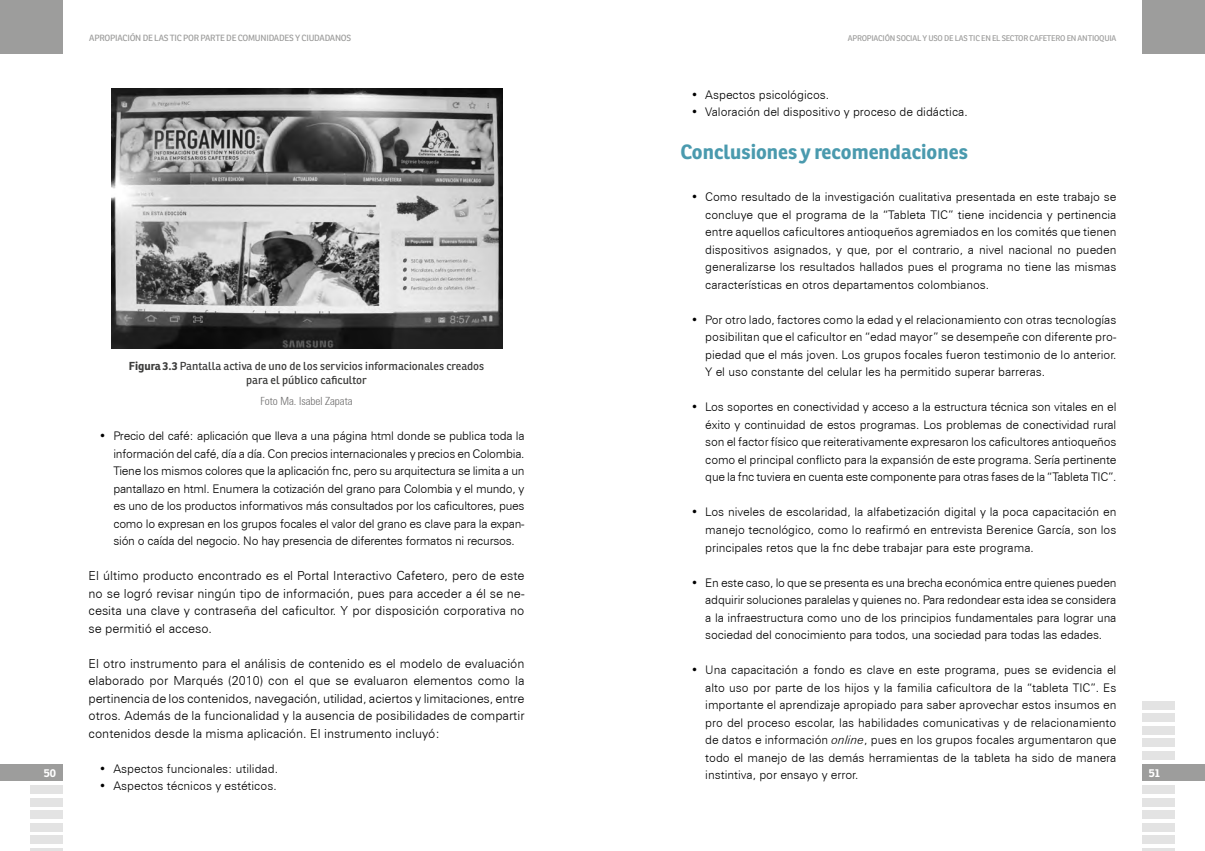
<style>
.page{position:relative;width:1205px;height:851px;background:#fff}
.page>*{position:absolute;margin:0;border:0;box-sizing:border-box;transform-origin:0 0}
.t1{font:700 20px "Ronnia";color:#4a9aae}
.t2{font:300 12.5px/17.5px "Zurich BT";color:#000;text-align:justify}
.t3{font:300 11.88px/17.5px "Zurich BT";color:#000;text-align:justify}
.t4{font:11.25px/13.8px "Ronnia";color:#3c3c3b;text-align:center}
.t5{font:300 condensed 11.25px "Zurich BT";color:#706f6f}
.t6{font:700 11.25px "Ronnia";color:#fff}
.t7{font:8.75px "Ronnia";letter-spacing:-.025em;color:#9d9d9c}
.t8{font:8px "Ronnia";letter-spacing:-.025em;color:#9d9d9c}
.s1{font-style:italic}
.s2{font-weight:700}
</style>
<div class="page">
<div style="left:0;top:764px;width:63px;height:16px;background:#9d9d9c"></div>
<div style="left:0;top:0;width:63px;height:54px;background:#9d9d9c"></div>
<div style="left:1142px;top:0;width:63px;height:54px;background:#9d9d9c"></div>
<div style="left:30px;top:785px;width:33px;height:9px;background:#e3e3e3"></div>
<div style="left:30px;top:797px;width:33px;height:9px;background:#e3e3e3"></div>
<div style="left:30px;top:810px;width:33px;height:9px;background:#e3e3e3"></div>
<div style="left:30px;top:822px;width:33px;height:9px;background:#e3e3e3"></div>
<div style="left:30px;top:835px;width:33px;height:9px;background:#e3e3e3"></div>
<hr style="left:30px;top:847px;width:33px;height:3px;background:#e3e3e3">
<div style="left:1142px;top:764px;width:63px;height:16px;background:#9d9d9c"></div>
<div style="left:1142px;top:785px;width:33px;height:9px;background:#e3e3e3"></div>
<div style="left:1142px;top:700px;width:33px;height:9px;background:#e3e3e3"></div>
<div style="left:1142px;top:797px;width:33px;height:9px;background:#e3e3e3"></div>
<div style="left:1142px;top:713px;width:33px;height:9px;background:#e3e3e3"></div>
<div style="left:1142px;top:810px;width:33px;height:9px;background:#e3e3e3"></div>
<div style="left:1142px;top:725px;width:33px;height:9px;background:#e3e3e3"></div>
<div style="left:1142px;top:822px;width:33px;height:9px;background:#e3e3e3"></div>
<div style="left:1142px;top:738px;width:33px;height:9px;background:#e3e3e3"></div>
<div style="left:1142px;top:835px;width:33px;height:9px;background:#e3e3e3"></div>
<div style="left:1142px;top:750px;width:33px;height:9px;background:#e3e3e3"></div>
<hr style="left:1142px;top:847px;width:33px;height:3px;background:#e3e3e3">
<img style="left:111px;top:89px;width:391px;height:259px">
<p class="t7" style="left:89px;top:33px;width:263px">APROPIACIÓN DE LAS TIC POR PARTE DE COMUNIDADES Y CIUDADANOS</p>
<p class="t8" style="left:848px;top:33px;width:270px">APROPIACIÓN SOCIAL Y USO DE LAS TIC EN EL SECTOR CAFETERO EN ANTIOQUIA</p>
<p class="t3" style="left:691px;top:86px;width:139px">• Aspectos psicológicos.</p>
<p class="t3" style="left:691px;top:103px;width:278px">• Valoración del dispositivo y proceso de didáctica.</p>
<h1 class="t1" style="left:680px;top:139px;width:289px">Conclusiones y recomendaciones</h1>
<p class="t3" style="left:705px;top:188px;width:413px;text-indent:-14px">• Como resultado de la investigación cualitativa presentada en este trabajo se concluye que el programa de la “Tableta TIC” tiene incidencia y pertinencia entre aquellos caficultores antioqueños agremiados en los comités que tienen dispositivos asignados, y que, por el contrario, a nivel nacional no pueden generalizarse los resultados hallados pues el programa no tiene las mismas características en otros departamentos colombianos.</p>
<p class="t3" style="left:705px;top:311px;width:413px;text-indent:-14px">• Por otro lado, factores como la edad y el relacionamiento con otras tecnologías posibilitan que el caficultor en “edad mayor” se desempeñe con diferente pro&shy;piedad que el más joven. Los grupos focales fueron testimonio de lo anterior.<br>Y el uso constante del celular les ha permitido superar barreras.</p>
<p class="t3" style="left:705px;top:398px;width:413px;text-indent:-14px">• Los soportes en conectividad y acceso a la estructura técnica son vitales en el éxito y continuidad de estos programas. Los problemas de conectividad rural son el factor físico que reiterativamente expresaron los caficultores antioqueños como el principal conflicto para la expansión de este programa. Sería pertinente que la fnc tuviera en cuenta este componente para otras fases de la “Tableta TIC”.</p>
<p class="t3" style="left:705px;top:503px;width:413px;text-indent:-14px">• Los niveles de escolaridad, la alfabetización digital y la poca capacitación en manejo tecnológico, como lo reafirmó en entrevista Berenice García, son los principales retos que la fnc debe trabajar para este programa.</p>
<p class="t3" style="left:705px;top:573px;width:413px;text-indent:-14px">• En este caso, lo que se presenta es una brecha económica entre quienes pueden adquirir soluciones paralelas y quienes no. Para redondear esta idea se considera a la infraestructura como uno de los principios fundamentales para lograr una sociedad del conocimiento para todos, una sociedad para todas las edades.</p>
<p class="t3" style="left:705px;top:661px;width:413px;text-indent:-14px">• Una capacitación a fondo es clave en este programa, pues se evidencia el alto uso por parte de los hijos y la familia caficultora de la “tableta TIC”. Es importante el aprendizaje apropiado para saber aprovechar estos insumos en pro del proceso escolar, las habilidades comunicativas y de relacionamiento de datos e información <span class="s1">online</span>, pues en los grupos focales argumentaron que todo el manejo de las demás herramientas de la tableta ha sido de manera instintiva, por ensayo y error.</p>
<p class="t4" style="left:129px;top:359px;width:357px"><span class="s2">Figura 3.3</span> Pantalla activa de uno de los servicios informacionales creados para el público caficultor</p>
<p class="t5" style="left:260px;top:394px;width:94px">Foto Ma. Isabel Zapata</p>
<p class="t3" style="left:113px;top:427px;width:413px;text-indent:-14px">• Precio del café: aplicación que lleva a una página html donde se publica toda la información del café, día a día. Con precios internacionales y precios en Colombia.<br>Tiene los mismos colores que la aplicación fnc, pero su arquitectura se limita a un pantallazo en html. Enumera la cotización del grano para Colombia y el mundo, y es uno de los productos informativos más consultados por los caficultores, pues como lo expresan en los grupos focales el valor del grano es clave para la expan&shy;sión o caída del negocio. No hay presencia de diferentes formatos ni recursos.</p>
<p class="t2" style="left:89px;top:567px;width:437px">El último producto encontrado es el Portal Interactivo Cafetero, pero de este no se logró revisar ningún tipo de información, pues para acceder a él se ne&shy;cesita una clave y contraseña del caficultor. Y por disposición corporativa no se permitió el acceso.</p>
<p class="t2" style="left:89px;top:654px;width:437px">El otro instrumento para el análisis de contenido es el modelo de evaluación elaborado por Marqués (2010) con el que se evaluaron elementos como la pertinencia de los contenidos, navegación, utilidad, aciertos y limitaciones, entre otros. Además de la funcionalidad y la ausencia de posibilidades de compartir contenidos desde la misma aplicación. El instrumento incluyó:</p>
<p class="t3" style="left:99px;top:759px;width:180px">• Aspectos funcionales: utilidad.</p>
<p class="t3" style="left:99px;top:777px;width:179px">• Aspectos técnicos y estéticos.</p>
<p class="t6" style="left:44px;top:765px;width:14px">50</p>
<p class="t6" style="left:1149px;top:765px;width:13px">51</p>
</div>
